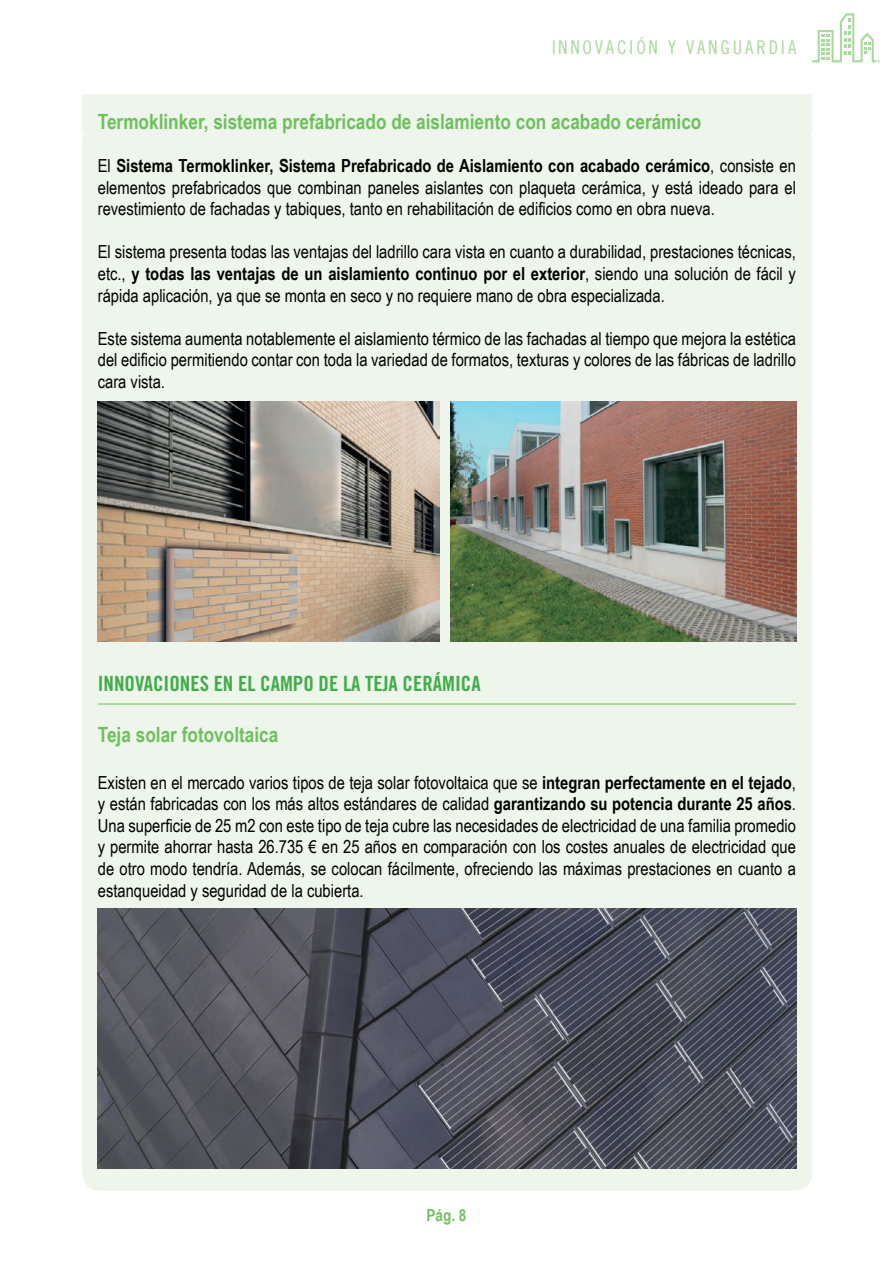
<style>
.page{position:relative;width:893px;height:1263px;background:#fff}
.page>*{position:absolute;margin:0;border:0;box-sizing:border-box;transform-origin:0 0}
.t1{font:700 21px "Arial Narrow";color:#6ec05d}
.t2{font:21px "Trade Gothic LT Std Bd Cn 20";color:#41ad49}
.t3{font:18.9px "Trade Gothic LT Std Cn 18";letter-spacing:.15em;color:#6ec05d}
.t4{font:18px/21.6px "Arial Narrow";color:#000;text-align:justify}
.t5{font:700 16.5px "Arial Narrow";color:#6ec05d}
.s1{font-weight:700}
</style>
<div class="page">
<div style="left:82px;top:123px;width:730px;height:1068px;background:#eef6eb;border-radius:18px"></div>
<div style="left:82px;top:94px;width:730px;height:39px;background:#eef6eb"></div>
<img style="left:98px;top:402px;width:342px;height:240px">
<img style="left:451px;top:402px;width:345px;height:240px">
<img style="left:98px;top:909px;width:698px;height:259px">
<svg style="left:812px;top:13px;width:67px;height:49px"></svg>
<hr style="left:98px;top:704px;width:698px;height:1px;background:#6ec05d">
<p class="t3" style="left:551px;top:36px;width:247px">INNOVACIÓN Y VANGUARDIA</p>
<p class="t1" style="left:98px;top:106px;width:605px">Termoklinker, sistema prefabricado de aislamiento con acabado cerámico</p>
<p class="t4" style="left:98px;top:154px;width:700px">El <span class="s1">Sistema Termoklinker, Sistema Prefabricado de Aislamiento con acabado cerámico</span>, consiste en elementos prefabricados que combinan paneles aislantes con plaqueta cerámica, y está ideado para el revestimiento de fachadas y tabiques, tanto en rehabilitación de edificios como en obra nueva.</p>
<p class="t4" style="left:98px;top:241px;width:700px">El sistema presenta todas las ventajas del ladrillo cara vista en cuanto a durabilidad, prestaciones técnicas, etc., <span class="s1">y todas las ventajas de un aislamiento continuo por el exterior</span>, siendo una solución de fácil y rápida aplicación, ya que se monta en seco y no requiere mano de obra especializada.</p>
<p class="t4" style="left:98px;top:327px;width:700px">Este sistema aumenta notablemente el aislamiento térmico de las fachadas al tiempo que mejora la estética del edificio permitiendo contar con toda la variedad de formatos, texturas y colores de las fábricas de ladrillo cara vista.</p>
<p class="t2" style="left:98px;top:671px;width:10px">INNO</p>
<p class="t2" style="left:135px;top:671px;width:28px">VACIONES</p>
<p class="t2" style="left:214px;top:671px;width:78px">EN EL CAMPO</p>
<p class="t2" style="left:319px;top:671px;width:95px">DE LA TEJA CERÁMIC</p>
<p class="t2" style="left:471px;top:671px;width:11px">A</p>
<p class="t1" style="left:98px;top:718px;width:182px">Teja solar fotovoltaica</p>
<p class="t4" style="left:98px;top:771px;width:700px">Existen en el mercado varios tipos de teja solar fotovoltaica que se <span class="s1">integran perfectamente en el tejado</span>, y están fabricadas con los más altos estándares de calidad <span class="s1">garantizando su potencia durante 25 años</span>.<br>Una superficie de 25 m2 con este tipo de teja cubre las necesidades de electricidad de una familia promedio y permite ahorrar hasta 26.735 € en 25 años en comparación con los costes anuales de electricidad que de otro modo tendría. Además, se colocan fácilmente, ofreciendo las máximas prestaciones en cuanto a estanqueidad y seguridad de la cubierta.</p>
<p class="t5" style="left:427px;top:1203px;width:41px">Pág. 8</p>
</div>
